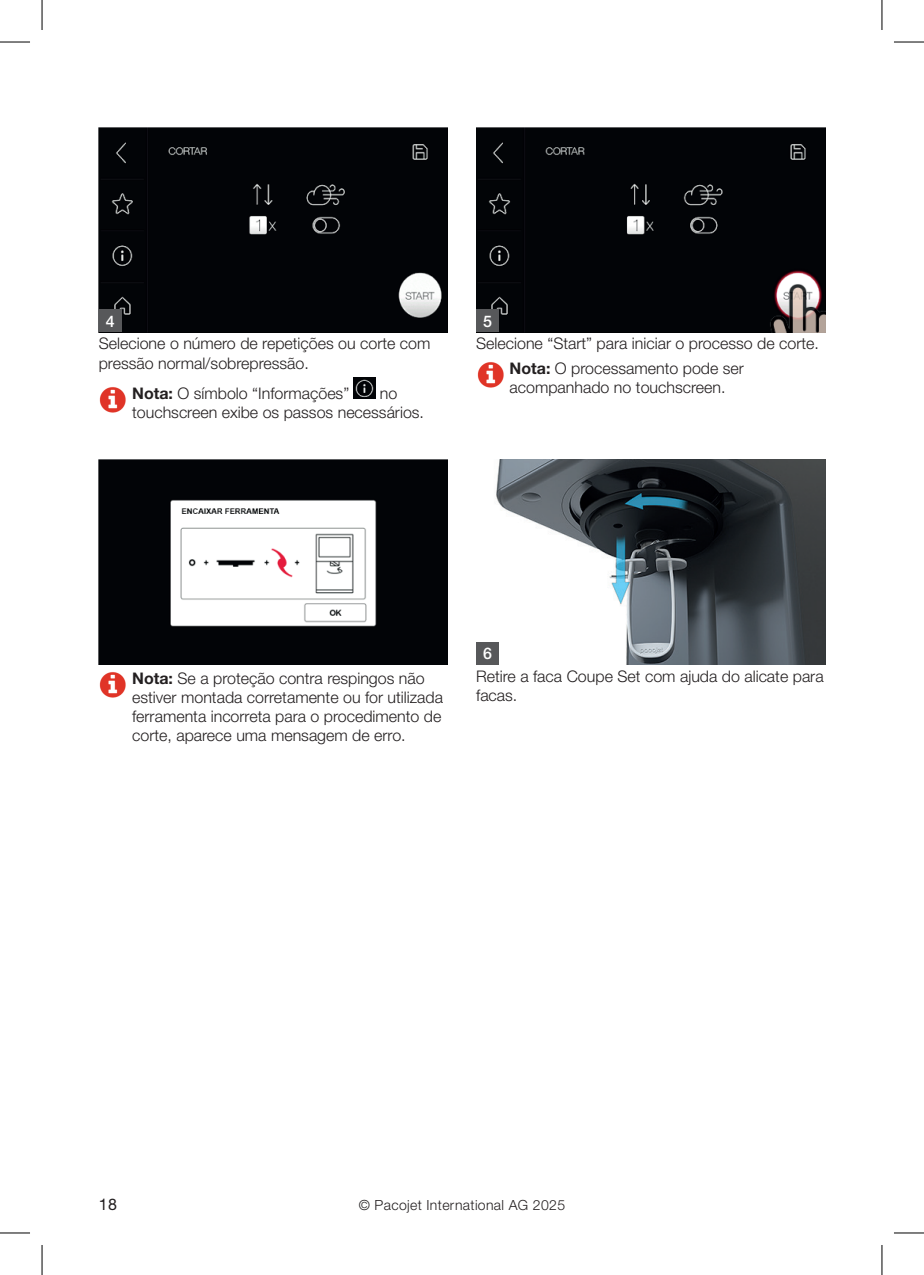
<style>
.page{position:relative;width:924px;height:1275px;background:#fff}
.page>*{position:absolute;margin:0;border:0;box-sizing:border-box;transform-origin:0 0}
.t1{font:300 16px/19.2px "Helvetica Neue LT Std";color:#231f20}
.t2{font:500 16px "Helvetica Neue LT Std";color:#fff}
.t3{font:16px "Helvetica Neue LT Std";color:#231f20}
.t4{font:300 14px "Helvetica Neue LT Std";letter-spacing:.025em;color:#231f20}
.s1{font-weight:700}
</style>
<div class="page">
<div style="left:99px;top:128px;width:348px;height:204px;background:#020407"></div>
<img style="left:99px;top:387px;width:27px;height:26px">
<img style="left:353px;top:377px;width:22px;height:22px">
<div style="left:476px;top:128px;width:348px;height:204px;background:#020407"></div>
<img style="left:477px;top:362px;width:27px;height:26px">
<div style="left:476px;top:309px;width:22px;height:23px;background:#57585a"></div>
<img style="left:99px;top:460px;width:348px;height:204px">
<img style="left:496px;top:460px;width:328px;height:204px">
<img style="left:99px;top:672px;width:27px;height:26px">
<div style="left:476px;top:642px;width:22px;height:22px;background:#57585a"></div>
<div style="left:99px;top:309px;width:22px;height:23px;background:#57585a"></div>
<hr style="left:0;top:42px;width:30px;height:1px;background:#000">
<hr style="left:893px;top:42px;width:30px;height:1px;background:#000">
<hr style="left:0;top:1232px;width:30px;height:1px;background:#000">
<hr style="left:893px;top:1232px;width:30px;height:1px;background:#000">
<hr style="left:42px;top:0;width:1px;height:30px;background:#000">
<hr style="left:42px;top:1245px;width:1px;height:30px;background:#000">
<hr style="left:881px;top:0;width:1px;height:30px;background:#000">
<hr style="left:881px;top:1245px;width:1px;height:30px;background:#000">
<p class="t2" style="left:106px;top:311px;width:10px">4</p>
<p class="t1" style="left:99px;top:334px;width:333px">Selecione o número de repetições ou corte com pressão normal/sobrepressão.</p>
<p class="t1" style="left:132px;top:383px;width:218px"><span class="s1">Nota:</span> O símbolo “Informações”</p>
<p class="t1" style="left:132px;top:383px;width:293px;text-indent:247px">no touchscreen exibe os passos necessários.</p>
<p class="t2" style="left:483px;top:311px;width:10px">5</p>
<p class="t1" style="left:509px;top:331px;width:311px;line-height:24.8px;text-indent:-33px">Selecione “Start” para iniciar o processo de corte.<br><span class="s1">Nota:</span> O processamento pode ser</p>
<p class="t1" style="left:509px;top:378px;width:217px">acompanhado no touchscreen.</p>
<p class="t2" style="left:483px;top:643px;width:10px">6</p>
<p class="t1" style="left:132px;top:668px;width:312px"><span class="s1">Nota:</span> Se a proteção contra respingos não estiver montada corretamente ou for utilizada ferramenta incorreta para o procedimento de corte, aparece uma mensagem de erro.</p>
<p class="t1" style="left:476px;top:666px;width:349px">Retire a faca Coupe Set com ajuda do alicate para facas.</p>
<p class="t3" style="left:99px;top:1195px;width:20px">18</p>
<p class="t4" style="left:358px;top:1196px;width:208px">© Pacojet International AG 2025</p>
</div>
